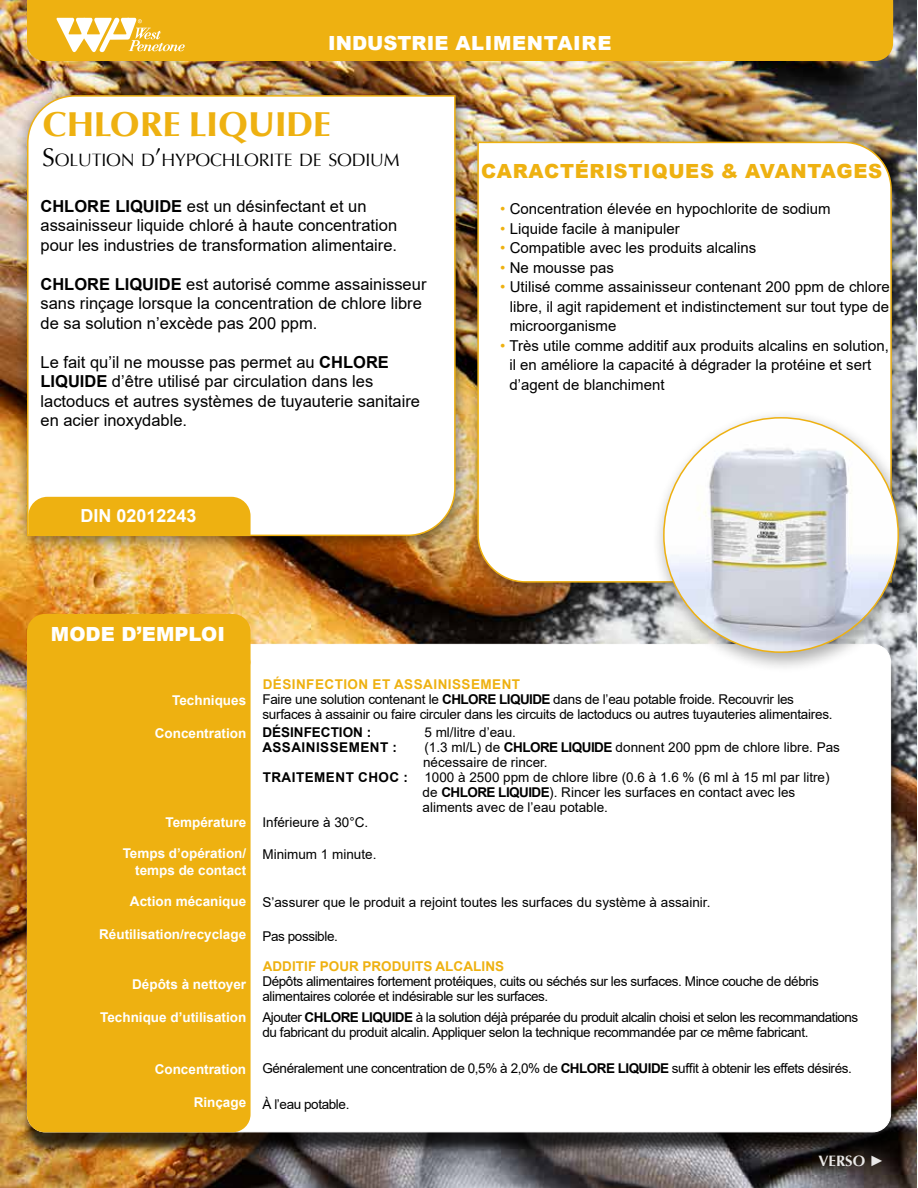
<style>
.page{position:relative;width:918px;height:1188px;background:#fff}
.page>*{position:absolute;margin:0;border:0;box-sizing:border-box;transform-origin:0 0}
.t1{font:900 34.5px "Optima LT Pro";color:#eeb111}
.t2{font:900 19.5px "Arial";letter-spacing:.035em;color:#eeb111}
.t3{font:900 19.5px "Arial";letter-spacing:.02em;color:#fff}
.t4{font:900 19.5px "Arial";color:#fff}
.t5{font:700 18px "Arial";color:#fff}
.t6{font:17.85px "Optima LT Pro";letter-spacing:-.015em;color:#000}
.t7{font:16.5px/19.5px "Arial";color:#000}
.t8{font:15px/19.5px "Arial";color:#000;text-align:justify}
.t9{font:700 15px "Optima LT Pro";color:#fff}
.t10{font:13.5px/15px "Arial";letter-spacing:-.02em;color:#000}
.t11{font:13.5px "Arial";color:#000}
.t12{font:700 13.5px/16.5px "Arial";color:#fff;text-align:right}
.t13{font:700 13.5px "Arial";letter-spacing:.005em;color:#eeb111}
.t14{font:700 13.5px "Arial";letter-spacing:.025em;color:#000}
.t15{font:700 13.5px "Arial";color:#000}
.s1{font-size:25.5px}
.s2{font-weight:700}
.s3{color:#eeb111}
.s4{font-weight:700;color:#eeb111}
.s5{font-family:"Arial"}
</style>
<div class="page">
<img style="left:0;top:0;width:917px;height:1188px">
<div style="left:27px;top:0;width:866px;height:61px;background:#eeb111"></div>
<svg style="left:56px;top:16px;width:129px;height:36px"></svg>
<div style="left:21px;top:650px;width:880px;height:505px;background:#000;opacity:.75"></div>
<div style="left:27px;top:644px;width:864px;height:488px;background:#fff;border-radius:18px"></div>
<div style="left:27px;top:646px;width:224px;height:486px;background:#eeb111;border-radius:18px"></div>
<div style="left:27px;top:614px;width:224px;height:65px;background:#eeb111;border-radius:18px"></div>
<div style="left:13px;top:83px;width:459px;height:471px;background:#000;opacity:.5"></div>
<svg style="left:26px;top:94px;width:430px;height:443px"></svg>
<div style="left:465px;top:129px;width:445px;height:471px;background:#000;opacity:.5"></div>
<svg style="left:477px;top:141px;width:416px;height:442px"></svg>
<div style="left:652px;top:408px;width:265px;height:265px;background:#000;opacity:.33"></div>
<img style="left:664px;top:418px;width:234px;height:234px;border-radius:117px">
<div style="left:28px;top:497px;width:223px;height:38px;background:#eeb111"></div>
<h2 class="t3" style="left:328px;top:28px;width:285px">INDUSTRIE ALIMENTAIRE</h2>
<h1 class="t1" style="left:42px;top:102px;width:290px">CHLORE LIQUIDE</h1>
<h3 class="t6" style="left:42px;top:149px;width:359px"><span class="s1">S</span>OLUTION D<span class="s1">’</span>HYPOCHLORITE DE SODIUM</h3>
<p class="t7" style="left:40px;top:196px;width:358px"><span class="s2">CHLORE LIQUIDE</span> est un désinfectant et un assainisseur liquide chloré à haute concentration pour les industries de transformation alimentaire.</p>
<p class="t7" style="left:40px;top:274px;width:388px"><span class="s2">CHLORE LIQUIDE</span> est autorisé comme assainisseur sans rinçage lorsque la concentration de chlore libre de sa solution n’excède pas 200 ppm.</p>
<p class="t7" style="left:40px;top:352px;width:381px">Le fait qu’il ne mousse pas permet au <span class="s2">CHLORE LIQUIDE</span> d’être utilisé par circulation dans les lactoducs et autres systèmes de tuyauterie sanitaire en acier inoxydable.</p>
<h3 class="t5" style="left:81px;top:503px;width:118px">DIN 02012243</h3>
<h2 class="t4" style="left:51px;top:620px;width:176px">MODE D’EMPLOI</h2>
<h2 class="t2" style="left:481px;top:157px;width:403px">CARACTÉRISTIQUES &amp; AVANTAGES</h2>
<p class="t8" style="left:500px;top:199px;width:332px"><span class="s3">•</span> Concentration élevée en hypochlorite de sodium</p>
<p class="t8" style="left:500px;top:219px;width:181px"><span class="s3">•</span> Liquide facile à manipuler</p>
<p class="t8" style="left:500px;top:238px;width:258px"><span class="s3">•</span> Compatible avec les produits alcalins</p>
<p class="t8" style="left:500px;top:258px;width:115px"><span class="s3">•</span> Ne mousse pas</p>
<p class="t8" style="left:510px;top:277px;width:382px;text-indent:-9px"><span class="s3">•</span> Utilisé comme assainisseur contenant 200 ppm de chlore libre, il agit rapidement et indistinctement sur tout type de microorganisme</p>
<p class="t8" style="left:509px;top:336px;width:381px;text-align:left;text-indent:-9px"><span class="s3">•</span> Très utile comme additif aux produits alcalins en solution, il en améliore la capacité à dégrader la protéine et sert d’agent de blanchiment</p>
<p class="t12" style="left:172px;top:692px;width:76px">Techniques</p>
<p class="t12" style="left:155px;top:725px;width:93px">Concentration</p>
<p class="t12" style="left:165px;top:814px;width:82px">Température</p>
<p class="t12" style="left:123px;top:845px;width:125px">Temps d’opération/ temps de contact</p>
<p class="t12" style="left:130px;top:893px;width:118px">Action mécanique</p>
<p class="t12" style="left:99px;top:926px;width:149px">Réutilisation/recyclage</p>
<p class="t12" style="left:132px;top:976px;width:116px">Dépôts à nettoyer</p>
<p class="t12" style="left:100px;top:1009px;width:148px">Technique d’utilisation</p>
<p class="t12" style="left:155px;top:1061px;width:93px">Concentration</p>
<p class="t12" style="left:194px;top:1094px;width:54px">Rinçage</p>
<p class="t10" style="left:262px;top:677px;width:572px"><span class="s4">DÉSINFECTION ET ASSAINISSEMENT<br></span>Faire une solution contenant le <span class="s2">CHLORE LIQUIDE</span> dans de l’eau potable froide. Recouvrir les surfaces à assainir ou faire circuler dans les circuits de lactoducs ou autres tuyauteries alimentaires.</p>
<p class="t15" style="left:262px;top:723px;width:110px">DÉSINFECTION :</p>
<p class="t11" style="left:424px;top:723px;width:93px">5 ml/litre d’eau.</p>
<p class="t14" style="left:262px;top:738px;width:136px">ASSAINISSEMENT :</p>
<p class="t11" style="left:424px;top:738px;width:417px">(1.3 ml/L) de <span class="s2">CHLORE LIQUIDE</span> donnent 200 ppm de chlore libre. Pas</p>
<p class="t11" style="left:423px;top:753px;width:126px">nécessaire de rincer.</p>
<p class="t11" style="left:263px;top:768px;width:568px"><span class="s2">TRAITEMENT CHOC :</span> 1000 à 2500 ppm de chlore libre (0.6 à 1.6 % (6 ml à 15 ml par litre)</p>
<p class="t11" style="left:423px;top:783px;width:374px">de <span class="s2">CHLORE LIQUIDE</span>). Rincer les surfaces en contact avec les</p>
<p class="t11" style="left:423px;top:798px;width:187px">aliments avec de l’eau potable.</p>
<p class="t11" style="left:262px;top:813px;width:107px">Inférieure à 30°C.</p>
<p class="t11" style="left:262px;top:845px;width:116px">Minimum 1 minute.</p>
<p class="t11" style="left:262px;top:893px;width:449px">S’assurer que le produit a rejoint toutes les surfaces du système à assainir.</p>
<p class="t10" style="left:262px;top:929px;width:77px">Pas possible.</p>
<p class="t13" style="left:263px;top:957px;width:243px">ADDITIF POUR PRODUITS ALCALINS</p>
<p class="t10" style="left:262px;top:974px;width:558px">Dépôts alimentaires fortement protéiques, cuits ou séchés sur les surfaces. Mince couche de débris alimentaires colorée et indésirable sur les surfaces.</p>
<p class="t10" style="left:262px;top:1010px;width:597px">Ajouter <span class="s2">CHLORE LIQUIDE</span> à la solution déjà préparée du produit alcalin choisi et selon les recommandations du fabricant du produit alcalin. Appliquer selon la technique recommandée par ce même fabricant.</p>
<p class="t10" style="left:262px;top:1061px;width:591px">Généralement une concentration de 0,5% à 2,0% de <span class="s2">CHLORE LIQUIDE</span> suffit à obtenir les effets désirés.</p>
<p class="t10" style="left:262px;top:1097px;width:88px">À l’eau potable.</p>
<p class="t9" style="left:819px;top:1151px;width:67px">VERSO <span class="s5">►</span></p>
</div>
